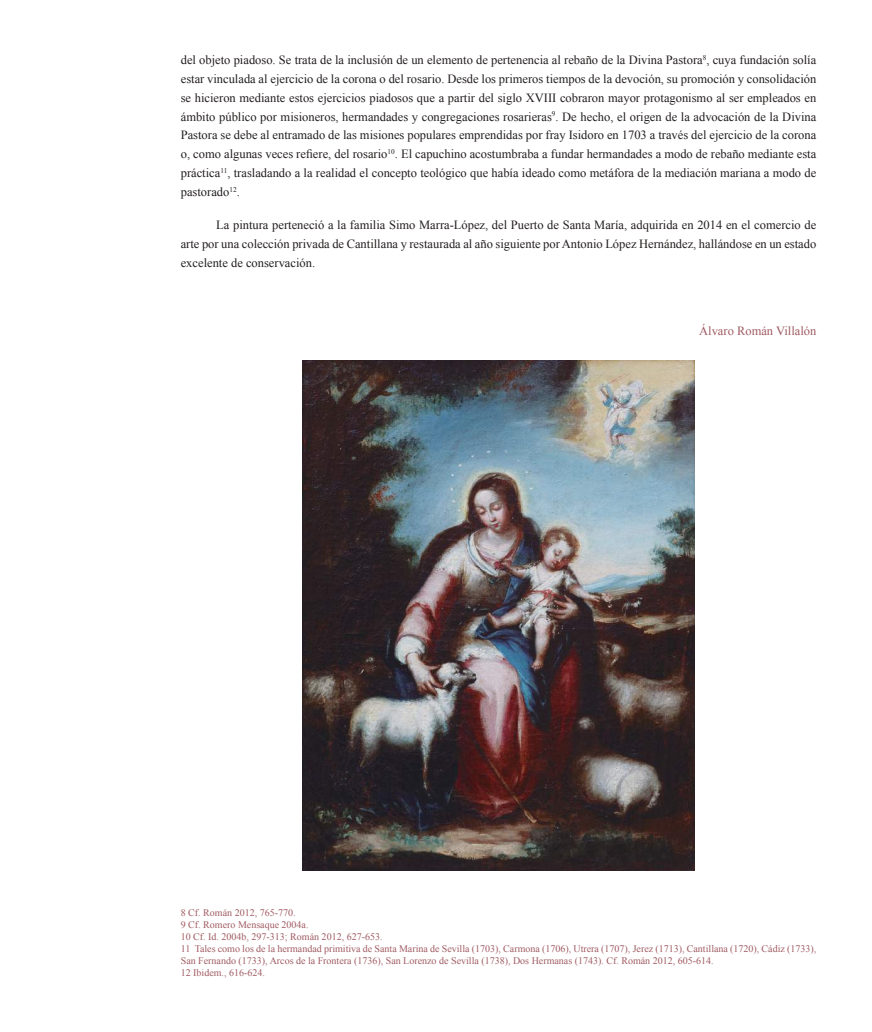
<style>
.page{position:relative;width:872px;height:1032px;background:#fff}
.page>*{position:absolute;margin:0;border:0;box-sizing:border-box;transform-origin:0 0}
.t1{font:12.5px/18.8px "Times New Roman";color:#241f1f;text-align:justify}
.t2{font:12.5px "Times New Roman";color:#a05b62}
.t3{font:10px/12px "Times New Roman";color:#a05b62}
</style>
<div class="page">
<img style="left:303px;top:360px;width:391px;height:509px">
<p class="t1" style="left:181px;top:51px;width:637px">del objeto piadoso. Se trata de la inclusión de un elemento de pertenencia al rebaño de la Divina Pastora<sup>8</sup>, cuya fundación solía estar vinculada al ejercicio de la corona o del rosario. Desde los primeros tiempos de la devoción, su promoción y consolidación se hicieron mediante estos ejercicios piadosos que a partir del siglo XVIII cobraron mayor protagonismo al ser empleados en ámbito público por misioneros, hermandades y congregaciones rosarieras<sup>9</sup>. De hecho, el origen de la advocación de la Divina Pastora se debe al entramado de las misiones populares emprendidas por fray Isidoro en 1703 a través del ejercicio de la corona o, como algunas veces refiere, del rosario<sup>10</sup>. El capuchino acostumbraba a fundar hermandades a modo de rebaño mediante esta práctica<sup>11</sup>, trasladando a la realidad el concepto teológico que había ideado como metáfora de la mediación mariana a modo de pastorado<sup>12</sup>.</p>
<p class="t1" style="left:181px;top:216px;width:637px;text-indent:35px">La pintura perteneció a la familia Simo Marra-López, del Puerto de Santa María, adquirida en 2014 en el comercio de arte por una colección privada de Cantillana y restaurada al año siguiente por Antonio López Hernández, hallándose en un estado excelente de conservación.</p>
<p class="t2" style="left:699px;top:322px;width:119px">Álvaro Román Villalón</p>
<p class="t3" style="left:181px;top:906px;width:637px">8 Cf. Román 2012, 765-770.<br>9 Cf. Romero Mensaque 2004a.<br>10 Cf. Id. 2004b, 297-313; Román 2012, 627-653.<br>11 Tales como los de la hermandad primitiva de Santa Marina de Sevilla (1703), Carmona (1706), Utrera (1707), Jerez (1713), Cantillana (1720), Cádiz (1733), San Fernando (1733), Arcos de la Frontera (1736), San Lorenzo de Sevilla (1738), Dos Hermanas (1743). Cf. Román 2012, 605-614.<br>12 Ibidem., 616-624.</p>
</div>
